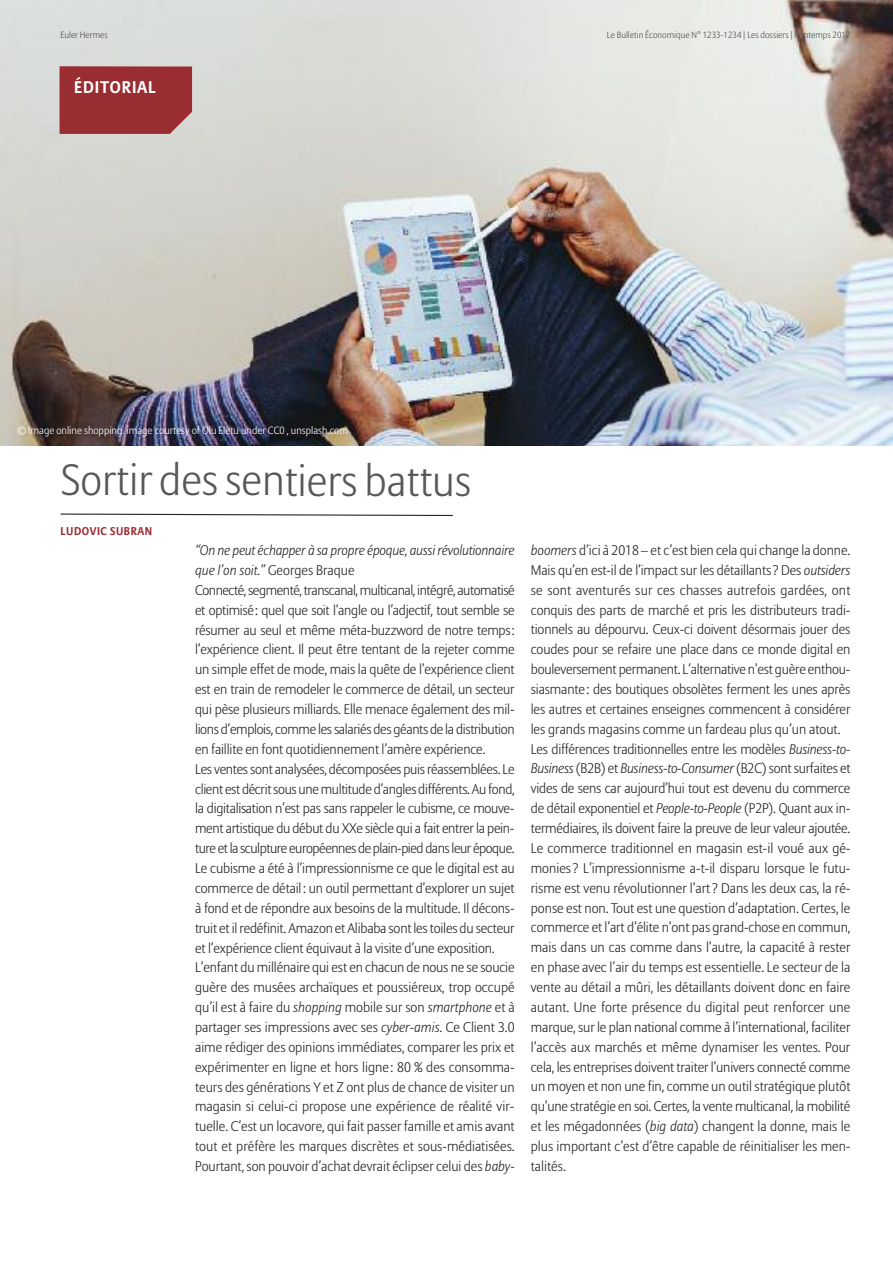
<style>
.page{position:relative;width:893px;height:1263px;background:#fff}
.page>*{position:absolute;margin:0;border:0;box-sizing:border-box;transform-origin:0 0}
.t1{font:300 43.5px "Allianz Sans";letter-spacing:-.005em;color:#57585b}
.t2{font:700 16.8px "Allianz Sans";letter-spacing:.05em;color:#fff}
.t3{font:300 13.8px/19.8px "Allianz Sans";letter-spacing:-.01em;color:#272526}
.t4{font:700 11.25px "Allianz Sans";letter-spacing:.045em;color:#9a2d32}
.t5{font:300 10.5px "Allianz Sans";color:#fff}
.t6{font:300 9px "Allianz Sans";color:#525152}
.s1{font-style:italic}
</style>
<div class="page">
<img style="left:0;top:0;width:893px;height:446px">
<div style="left:60px;top:66px;width:132px;height:68px;background:#9a2d32"></div>
<svg style="left:60px;top:513px;width:393px;height:3px"></svg>
<p class="t6" style="left:60px;top:31px;width:49px">Euler Hermes</p>
<p class="t6" style="left:607px;top:31px;width:245px">Le Bulletin Économique N° 1233-1234 | Les dossiers | Printemps 2017</p>
<p class="t2" style="left:74px;top:81px;width:83px">ÉDITORIAL</p>
<p class="t5" style="left:17px;top:426px;width:333px">© Image online shopping. image courtesy of Olu Eletu under CC0 , unsplash.com</p>
<h1 class="t1" style="left:61px;top:462px;width:412px">Sortir des sentiers battus</h1>
<p class="t4" style="left:61px;top:526px;width:93px">LUDOVIC SUBRAN</p>
<p class="t3" style="left:195px;top:541px;width:321px"><span class="s1">“On ne peut échapper à sa propre époque, aussi révolutionnaire que l’on soit.”</span> Georges Braque<br>Connecté, segmenté, transcanal, multicanal, intégré, automatisé et optimisé: quel que soit l’angle ou l’adjectif, tout semble se résumer au seul et même méta-buzzword de notre temps: l’expérience client. Il peut être tentant de la rejeter comme un simple effet de mode, mais la quête de l’expérience client est en train de remodeler le commerce de détail, un secteur qui pèse plusieurs milliards. Elle menace également des mil&shy;lions d’emplois, comme les salariés des géants de la distribution en faillite en font quotidiennement l’amère expérience.<br>Les ventes sont analysées, décomposées puis réassemblées. Le client est décrit sous une multitude d’angles différents. Au fond, la digitalisation n’est pas sans rappeler le cubisme, ce mouve&shy;ment artistique du début du XXe siècle qui a fait entrer la pein&shy;ture et la sculpture européennes de plain-pied dans leur époque.<br>Le cubisme a été à l’impressionnisme ce que le digital est au commerce de détail : un outil permettant d’explorer un sujet à fond et de répondre aux besoins de la multitude. Il décons&shy;truit et il redéfinit. Amazon et Alibaba sont les toiles du secteur et l’expérience client équivaut à la visite d’une exposition.<br>L’enfant du millénaire qui est en chacun de nous ne se soucie guère des musées archaïques et poussiéreux, trop occupé qu’il est à faire du <span class="s1">shopping</span> mobile sur son <span class="s1">smartphone</span> et à partager ses impressions avec ses <span class="s1">cyber-amis</span>. Ce Client 3.0 aime rédiger des opinions immédiates, comparer les prix et expérimenter en ligne et hors ligne : 80 % des consomma&shy;teurs des générations Y et Z ont plus de chance de visiter un magasin si celui-ci propose une expérience de réalité vir&shy;tuelle. C’est un locavore, qui fait passer famille et amis avant tout et préfère les marques discrètes et sous-médiatisées.<br>Pourtant, son pouvoir d’achat devrait éclipser celui des <span class="s1">baby-</span></p>
<p class="t3" style="left:531px;top:541px;width:321px"><span class="s1">boomers</span> d’ici à 2018 – et c’est bien cela qui change la donne.<br>Mais qu’en est-il de l’impact sur les détaillants ? Des <span class="s1">outsiders </span>se sont aventurés sur ces chasses autrefois gardées, ont conquis des parts de marché et pris les distributeurs tradi&shy;tionnels au dépourvu. Ceux-ci doivent désormais jouer des coudes pour se refaire une place dans ce monde digital en bouleversement permanent. L’alternative n’est guère enthou&shy;siasmante : des boutiques obsolètes ferment les unes après les autres et certaines enseignes commencent à considérer les grands magasins comme un fardeau plus qu’un atout.<br>Les différences traditionnelles entre les modèles <span class="s1">Business-to-Business</span> (B2B) et <span class="s1">Business-to-Consumer</span> (B2C) sont surfaites et vides de sens car aujourd’hui tout est devenu du commerce de détail exponentiel et <span class="s1">People-to-People</span> (P2P). Quant aux in&shy;termédiaires, ils doivent faire la preuve de leur valeur ajoutée.<br>Le commerce traditionnel en magasin est-il voué aux gé&shy;monies ? L’impressionnisme a-t-il disparu lorsque le futu&shy;risme est venu révolutionner l’art ? Dans les deux cas, la ré&shy;ponse est non. Tout est une question d’adaptation. Certes, le commerce et l’art d’élite n’ont pas grand-chose en commun, mais dans un cas comme dans l’autre, la capacité à rester en phase avec l’air du temps est essentielle. Le secteur de la vente au détail a mûri, les détaillants doivent donc en faire autant. Une forte présence du digital peut renforcer une marque, sur le plan national comme à l’international, faciliter l’accès aux marchés et même dynamiser les ventes. Pour cela, les entreprises doivent traiter l’univers connecté comme un moyen et non une fin, comme un outil stratégique plutôt qu’une stratégie en soi. Certes, la vente multicanal, la mobilité et les mégadonnées (<span class="s1">big data</span>) changent la donne, mais le plus important c’est d’être capable de réinitialiser les men&shy;talités.</p>
</div>
